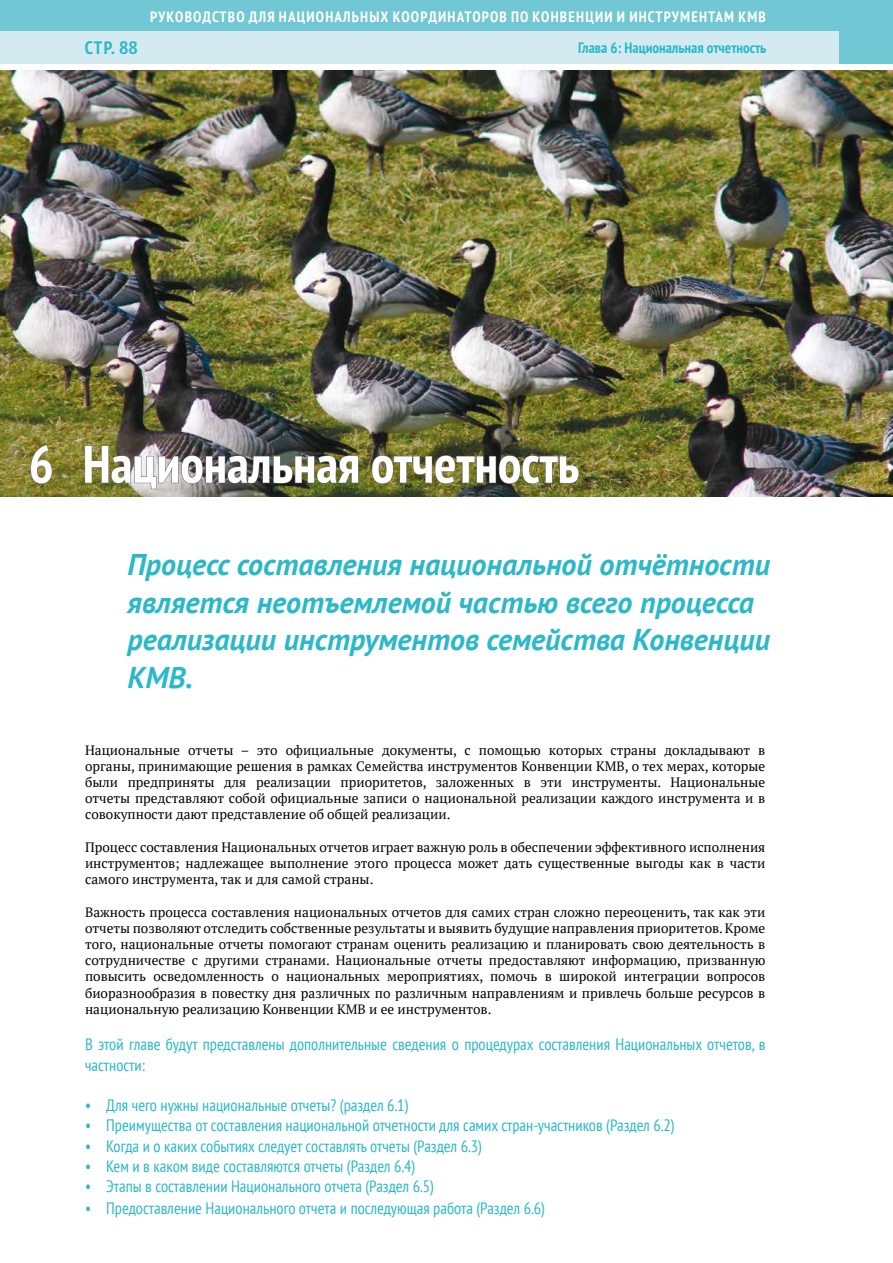
<style>
.page{position:relative;width:893px;height:1263px;background:#fff}
.page>*{position:absolute;margin:0;border:0;box-sizing:border-box;transform-origin:0 0}
.t1{font:700 condensed 52.5px "PT Sans";color:#fff}
.t2{font:italic 700 30px/37.5px "PT Sans";color:#2bb8c9}
.t3{font:700 condensed 18px "PT Sans";color:#2bb8c9}
.t4{font:condensed 16.5px/20.2px "PT Sans";color:#2bb8c9}
.t5{font:700 condensed 15px "PT Sans";letter-spacing:.08em;color:#fff}
.t6{font:700 condensed 15px "PT Sans";color:#2bb8c9}
.t7{font:13.5px/16.2px "PT Serif";color:#000;text-align:justify}
.s1{font-family:"Frutiger Condensed BQ";font-stretch:normal}
</style>
<div class="page">
<div style="left:0;top:0;width:893px;height:64px;background:#72c7d4"></div>
<div style="left:0;top:31px;width:839px;height:33px;background:#d3ebf0"></div>
<img style="left:0;top:70px;width:893px;height:426px">
<svg style="left:30px;top:444px;width:22px;height:40px"></svg>
<img style="left:84px;top:445px;width:275px;height:44px">
<img style="left:371px;top:455px;width:208px;height:29px">
<p class="t5" style="left:150px;top:7px;width:617px">РУКОВОДСТВО ДЛЯ НАЦИОНАЛЬНЫХ КООРДИНАТОРОВ ПО КОНВЕНЦИИ И ИНСТРУМЕНТАМ КМВ</p>
<h3 class="t3" style="left:85px;top:36px;width:55px">СТР. <span class="s1">88</span></h3>
<p class="t6" style="left:578px;top:38px;width:190px">Глава 6: Национальная отчетность</p>
<h1 class="t1" style="left:29px;top:429px;width:552px">6 Национальная отчетность</h1>
<h2 class="t2" style="left:128px;top:545px;width:644px">Процесс составления национальной отчётности является неотъемлемой частью всего процесса реализации инструментов семейства Конвенции КМВ.</h2>
<p class="t7" style="left:85px;top:741px;width:682px">Национальные отчеты – это официальные документы, с помощью которых страны докладывают в органы, принимающие решения в рамках Семейства инструментов Конвенции КМВ, о тех мерах, которые были предприняты для реализации приоритетов, заложенных в эти инструменты. Национальные отчеты представляют собой официальные записи о национальной реализации каждого инструмента и в совокупности дают представление об общей реализации.</p>
<p class="t7" style="left:85px;top:839px;width:682px">Процесс составления Национальных отчетов играет важную роль в обеспечении эффективного исполнения инструментов; надлежащее выполнение этого процесса может дать существенные выгоды как в части самого инструмента, так и для самой страны.</p>
<p class="t7" style="left:85px;top:903px;width:682px">Важность процесса составления национальных отчетов для самих стран сложно переоценить, так как эти отчеты позволяют отследить собственные результаты и выявить будущие направления приоритетов. Кроме того, национальные отчеты помогают странам оценить реализацию и планировать свою деятельность в сотрудничестве с другими странами. Национальные отчеты предоставляют информацию, призванную повысить осведомленность о национальных мероприятиях, помочь в широкой интеграции вопросов биоразнообразия в повестку дня различных по различным направлениям и привлечь больше ресурсов в национальную реализацию Конвенции КМВ и ее инструментов.</p>
<p class="t4" style="left:85px;top:1034px;width:682px">В этой главе будут представлены дополнительные сведения о процедурах составления Национальных отчетов, в частности:</p>
<p class="t4" style="left:85px;top:1095px;width:325px">• Для чего нужны национальные отчеты? (раздел 6.1)</p>
<p class="t4" style="left:85px;top:1115px;width:591px">• Преимущества от составления национальной отчетности для самих стран-участников (Раздел 6.2)</p>
<p class="t4" style="left:85px;top:1135px;width:398px">• Когда и о каких событиях следует составлять отчеты (Раздел 6.3)</p>
<p class="t4" style="left:85px;top:1155px;width:332px">• Кем и в каком виде составляются отчеты (Раздел 6.4)</p>
<p class="t4" style="left:85px;top:1176px;width:350px">• Этапы в составлении Национального отчета (Раздел 6.5)</p>
<p class="t4" style="left:85px;top:1197px;width:461px">• Предоставление Национального отчета и последующая работа (Раздел 6.6)</p>
</div>
